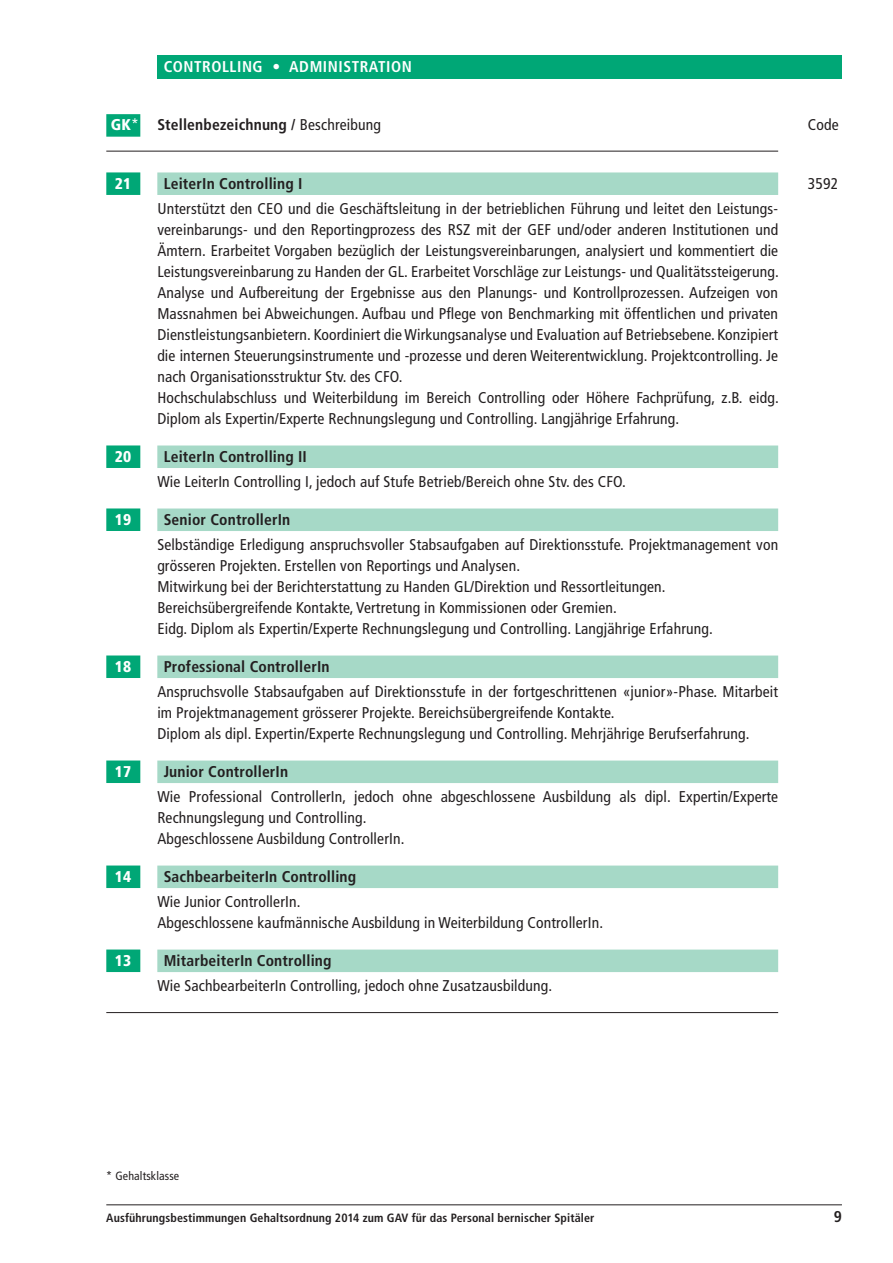
<style>
.page{position:relative;width:893px;height:1263px;background:#fff}
.page>*{position:absolute;margin:0;border:0;box-sizing:border-box;transform-origin:0 0}
.Text_ohne_Linie{font:condensed 15.6px/21px "Frutiger";letter-spacing:.01em;color:#231f20}
.GK_Stellenbez_Grün{font:700 condensed 15.6px "Frutiger";letter-spacing:.01em;color:#231f20}
.Linie_schwarz_weit{font:condensed 15.6px "Frutiger";letter-spacing:.01em;color:#231f20}
.Grün{font:700 condensed 15.6px "Frutiger";letter-spacing:.01em;color:#231f20}
.Rubrik{font:700 condensed 15.6px "Frutiger";letter-spacing:.035em;color:#fff}
.GK_Stellenbez_Grün-2{font:900 condensed 15.6px "Frutiger";letter-spacing:.01em;color:#fff}
.Grün-2{font:condensed 15.6px "Frutiger";color:#231f20}
.GK_Stellenbez_Grün-3{font:condensed 15.6px "Frutiger";color:#231f20}
.t1{font:700 condensed 12px "Frutiger";letter-spacing:.01em;color:#231f20}
.t2{font:condensed 12px "Frutiger";letter-spacing:.01em;color:#231f20}
.s1{font-weight:900;color:#fff}
.s2{font-weight:400;color:#fff}
.s3{font-weight:400}
</style>
<div class="page">
<hr style="left:106px;top:1204px;width:736px;height:1px;background:#231f20">
<div style="left:157px;top:55px;width:685px;height:24px;background:#00a776"></div>
<div style="left:106px;top:114px;width:34px;height:23px;background:#00a776"></div>
<hr style="left:106px;top:151px;width:672px;height:1px;background:#231f20">
<div style="left:157px;top:172px;width:621px;height:23px;background:#a6d9c7"></div>
<div style="left:106px;top:172px;width:34px;height:23px;background:#00a776"></div>
<div style="left:157px;top:445px;width:621px;height:23px;background:#a6d9c7"></div>
<div style="left:106px;top:445px;width:34px;height:23px;background:#00a776"></div>
<div style="left:157px;top:508px;width:621px;height:23px;background:#a6d9c7"></div>
<div style="left:106px;top:508px;width:34px;height:23px;background:#00a776"></div>
<div style="left:157px;top:655px;width:621px;height:23px;background:#a6d9c7"></div>
<div style="left:106px;top:655px;width:34px;height:23px;background:#00a776"></div>
<div style="left:157px;top:760px;width:621px;height:23px;background:#a6d9c7"></div>
<div style="left:106px;top:760px;width:34px;height:23px;background:#00a776"></div>
<div style="left:157px;top:865px;width:621px;height:23px;background:#a6d9c7"></div>
<div style="left:106px;top:865px;width:34px;height:23px;background:#00a776"></div>
<div style="left:157px;top:949px;width:621px;height:23px;background:#a6d9c7"></div>
<div style="left:106px;top:949px;width:34px;height:23px;background:#00a776"></div>
<hr style="left:106px;top:1012px;width:672px;height:1px;background:#231f20">
<p class="Rubrik" style="left:164px;top:57px;width:250px">CONTROLLING • ADMINISTRATION</p>
<p class="Grün" style="left:111px;top:116px;width:272px"><span class="s1">GK</span><span class="s2">*</span> Stellenbezeichnung / <span class="s3">Beschreibung</span></p>
<p class="Grün-2" style="left:808px;top:116px;width:32px">Code</p>
<p class="GK_Stellenbez_Grün-2" style="left:115px;top:174px;width:18px">21</p>
<p class="GK_Stellenbez_Grün" style="left:164px;top:174px;width:140px">LeiterIn Controlling I</p>
<p class="GK_Stellenbez_Grün-3" style="left:808px;top:174px;width:32px">3592</p>
<p class="Text_ohne_Linie" style="left:157px;top:198px;width:623px">Unterstützt den CEO und die Geschäftsleitung in der betrieblichen Führung und leitet den Leistungs&shy;vereinbarungs- und den Reportingprozess des RSZ mit der GEF und/oder anderen Institutionen und Ämtern. Erarbeitet Vorgaben bezüglich der Leistungsvereinbarungen, analysiert und kommentiert die Leistungsvereinbarung zu Handen der GL. Erarbeitet Vorschläge zur Leistungs- und Qualitätssteigerung.<br>Analyse und Aufbereitung der Ergebnisse aus den Planungs- und Kontrollprozessen. Aufzeigen von Massnahmen bei Abweichungen. Aufbau und Pflege von Benchmarking mit öffentlichen und privaten Dienstleistungsanbietern. Koordiniert die Wirkungsanalyse und Evaluation auf Betriebsebene. Konzipiert die internen Steuerungsinstrumente und -prozesse und deren Weiterentwicklung. Projektcontrolling. Je nach Organisationsstruktur Stv. des CFO.</p>
<p class="Text_ohne_Linie" style="left:157px;top:387px;width:623px">Hochschulabschluss und Weiterbildung im Bereich Controlling oder Höhere Fachprüfung, z.B. eidg.<br>Diplom als Expertin/Experte Rechnungslegung und Controlling. Langjährige Erfahrung.</p>
<p class="GK_Stellenbez_Grün-2" style="left:115px;top:447px;width:18px">20</p>
<p class="GK_Stellenbez_Grün" style="left:164px;top:447px;width:145px">LeiterIn Controlling II</p>
<p class="Text_ohne_Linie" style="left:157px;top:471px;width:470px">Wie LeiterIn Controlling I, jedoch auf Stufe Betrieb/Bereich ohne Stv. des CFO.</p>
<p class="GK_Stellenbez_Grün-2" style="left:115px;top:510px;width:18px">19</p>
<p class="GK_Stellenbez_Grün" style="left:164px;top:510px;width:128px">Senior ControllerIn</p>
<p class="Text_ohne_Linie" style="left:157px;top:534px;width:622px">Selbständige Erledigung anspruchsvoller Stabsaufgaben auf Direktionsstufe. Projektmanagement von grösseren Projekten. Erstellen von Reportings und Analysen.</p>
<p class="Text_ohne_Linie" style="left:157px;top:576px;width:510px">Mitwirkung bei der Berichterstattung zu Handen GL/Direktion und Ressortleitungen.</p>
<p class="Text_ohne_Linie" style="left:157px;top:597px;width:461px">Bereichsübergreifende Kontakte, Vertretung in Kommissionen oder Gremien.</p>
<p class="Text_ohne_Linie" style="left:157px;top:618px;width:557px">Eidg. Diplom als Expertin/Experte Rechnungslegung und Controlling. Langjährige Erfahrung.</p>
<p class="GK_Stellenbez_Grün-2" style="left:115px;top:657px;width:18px">18</p>
<p class="GK_Stellenbez_Grün" style="left:164px;top:657px;width:167px">Professional ControllerIn</p>
<p class="Text_ohne_Linie" style="left:157px;top:681px;width:622px">Anspruchsvolle Stabsaufgaben auf Direktionsstufe in der fortgeschrittenen «junior»-Phase. Mitarbeit im Projektmanagement grösserer Projekte. Bereichsübergreifende Kontakte.</p>
<p class="Text_ohne_Linie" style="left:157px;top:723px;width:594px">Diplom als dipl. Expertin/Experte Rechnungslegung und Controlling. Mehrjährige Berufserfahrung.</p>
<p class="GK_Stellenbez_Grün-2" style="left:115px;top:762px;width:18px">17</p>
<p class="GK_Stellenbez_Grün" style="left:164px;top:762px;width:126px">Junior ControllerIn</p>
<p class="Text_ohne_Linie" style="left:157px;top:786px;width:622px">Wie Professional ControllerIn, jedoch ohne abgeschlossene Ausbildung als dipl. Expertin/Experte<br>Rechnungslegung und Controlling.</p>
<p class="Text_ohne_Linie" style="left:157px;top:828px;width:249px">Abgeschlossene Ausbildung ControllerIn.</p>
<p class="GK_Stellenbez_Grün-2" style="left:115px;top:867px;width:18px">14</p>
<p class="GK_Stellenbez_Grün" style="left:164px;top:867px;width:194px">SachbearbeiterIn Controlling</p>
<p class="Text_ohne_Linie" style="left:157px;top:891px;width:145px">Wie Junior ControllerIn.</p>
<p class="Text_ohne_Linie" style="left:157px;top:912px;width:447px">Abgeschlossene kaufmännische Ausbildung in Weiterbildung ControllerIn.</p>
<p class="GK_Stellenbez_Grün-2" style="left:115px;top:951px;width:18px">13</p>
<p class="GK_Stellenbez_Grün" style="left:164px;top:951px;width:169px">MitarbeiterIn Controlling</p>
<p class="Linie_schwarz_weit" style="left:157px;top:977px;width:396px">Wie SachbearbeiterIn Controlling, jedoch ohne Zusatzausbildung.</p>
<p class="t2" style="left:106px;top:1169px;width:74px">* Gehaltsklasse</p>
<p class="t1" style="left:106px;top:1211px;width:490px">Ausführungsbestimmungen Gehaltsordnung 2014 zum GAV für das Personal bernischer Spitäler</p>
<p class="Grün" style="left:834px;top:1207px;width:10px">9</p>
</div>
